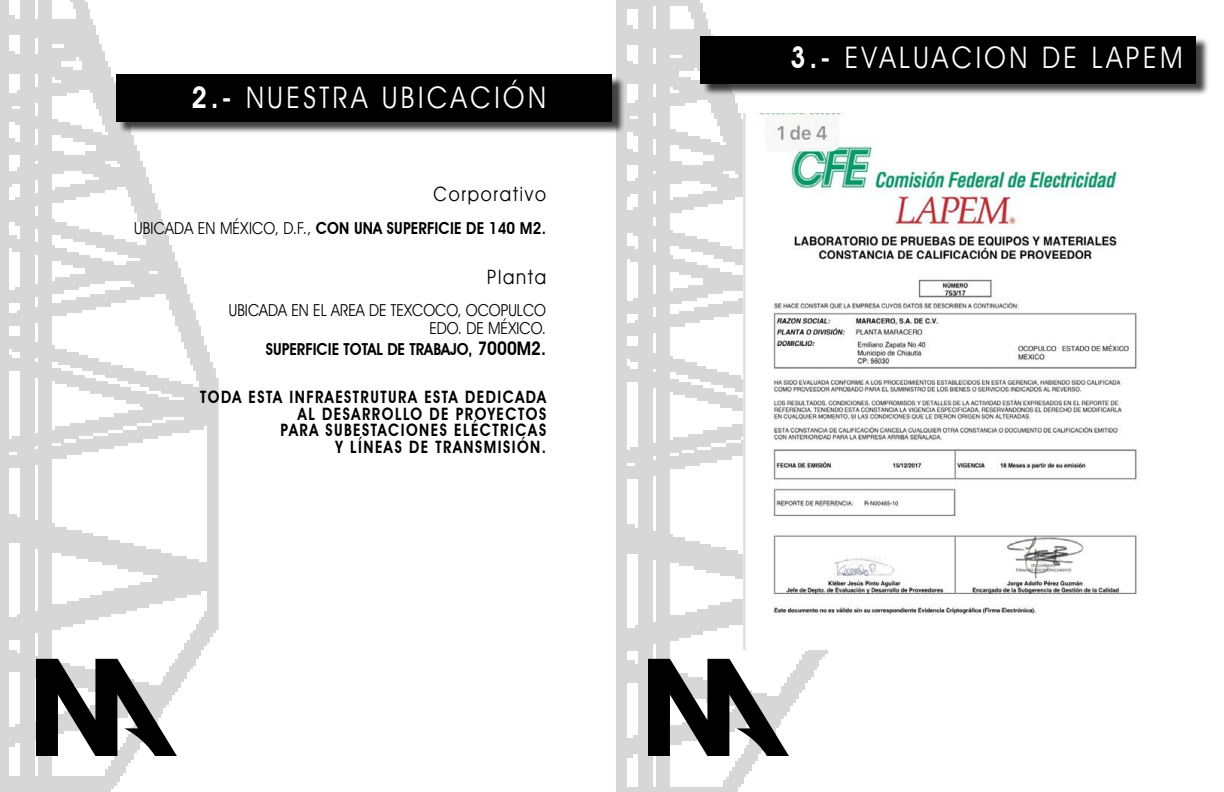
<style>
.page{position:relative;width:1224px;height:792px;background:#fff}
.page>*{position:absolute;margin:0;border:0;box-sizing:border-box;transform-origin:0 0}
.t1{font:29.7px "Avant Garde IT Cby BT";letter-spacing:.13em;color:#fff;scale:.91 1}
.t2{font:19.8px "Avant Garde IT Cby BT";letter-spacing:.1em;color:#000;scale:.91 1}
.t3{font:600 17.1px/16.8px "Avant Garde IT Cby BT";letter-spacing:.1em;color:#000;text-align:right;scale:.87 1}
.t4{font:600 16.5px "Avant Garde IT Cby BT";color:#000;scale:.91 1}
.t5{font:16.5px/18px "Avant Garde IT Cby BT";color:#000;text-align:right;scale:.91 1}
.s1{font-weight:600}
.s2{font-weight:400}
.s3{font-size:18.7px}
</style>
<div class="page">
<img style="left:0;top:0;width:219px;height:792px">
<img style="left:616px;top:0;width:212px;height:792px">
<svg style="left:36px;top:659px;width:141px;height:97px"></svg>
<svg style="left:648px;top:659px;width:141px;height:97px"></svg>
<div style="left:118px;top:76px;width:507px;height:58px;background:#000;opacity:.75"></div>
<div style="left:116px;top:75px;width:496px;height:47px;background:#000"></div>
<img style="left:744px;top:113px;width:393px;height:537px">
<div style="left:702px;top:37px;width:507px;height:59px;background:#000;opacity:.75"></div>
<div style="left:700px;top:36px;width:496px;height:47px;background:#000"></div>
<h1 class="t1" style="left:191px;top:79px;width:391px"><span class="s1">2.-</span> NUESTRA UBICACIÓN</h1>
<p class="t2" style="left:433px;top:182px;width:125px">Corporativo</p>
<p class="t4" style="left:134px;top:218px;width:454px"><span class="s2">UBICADA EN MÉXICO, D.F.,</span> CON UNA SUPERFICIE DE 140 M2.</p>
<p class="t2" style="left:487px;top:265px;width:66px">Planta</p>
<p class="t5" style="left:229px;top:301px;width:350px">UBICADA EN EL AREA DE TEXCOCO, OCOPULCO<br>EDO. DE MÉXICO.</p>
<p class="t4" style="left:266px;top:339px;width:309px">SUPERFICIE TOTAL DE TRABAJO, <span class="s3">7000M2.</span></p>
<p class="t3" style="left:200px;top:388px;width:399px">TODA ESTA INFRAESTRUTURA ESTA DEDICADA<br>AL DESARROLLO DE PROYECTOS<br>PARA SUBESTACIONES ELÉCTRICAS<br>Y LÍNEAS DE TRANSMISIÓN.</p>
<h1 class="t1" style="left:790px;top:39px;width:433px"><span class="s1">3.-</span> EVALUACION DE LAPEM</h1>
</div>
